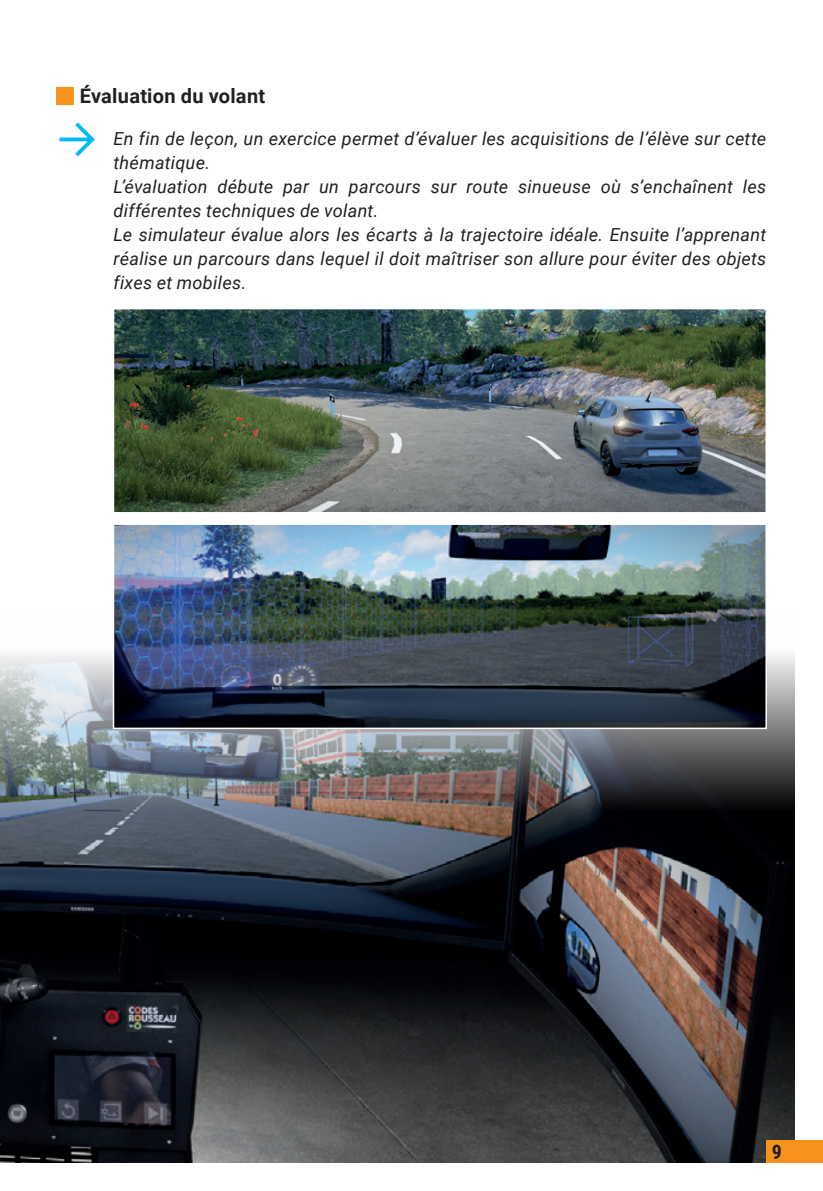
<style>
.page{position:relative;width:823px;height:1191px;background:#fff}
.page>*{position:absolute;margin:0;border:0;box-sizing:border-box;transform-origin:0 0}
.t1{font:800 48px "DIN2014";color:#00baf1}
.t2{font:700 20px "Roboto";letter-spacing:.01em;color:#231f20}
.t3{font:700 20px "Roboto Condensed";color:#231f20}
.t4{font:italic 18px/24px "Roboto";letter-spacing:.015em;color:#231f20}
</style>
<div class="page">
<img style="left:0;top:654px;width:794px;height:508px">
<div style="left:765px;top:1140px;width:57px;height:22px;background:#f7931d"></div>
<div style="left:57px;top:88px;width:17px;height:17px;background:#f7931d"></div>
<img style="left:116px;top:311px;width:647px;height:199px">
<div style="left:113px;top:308px;width:653px;height:205px;border:2px solid #fff"></div>
<img style="left:116px;top:526px;width:647px;height:200px">
<div style="left:113px;top:523px;width:653px;height:206px;border:2px solid #fff"></div>
<p class="t2" style="left:80px;top:82px;width:187px">Évaluation du volant</p>
<p class="t1" style="left:57px;top:103px;width:43px">→</p>
<p class="t4" style="left:113px;top:126px;width:653px">En fin de leçon, un exercice permet d’évaluer les acquisitions de l’élève sur cette thématique.</p>
<p class="t4" style="left:113px;top:174px;width:653px">L’évaluation débute par un parcours sur route sinueuse où s’enchaînent les différentes techniques de volant.</p>
<p class="t4" style="left:113px;top:222px;width:653px;text-align:justify">Le simulateur évalue alors les écarts à la trajectoire idéale. Ensuite l’apprenant réalise un parcours dans lequel il doit maîtriser son allure pour éviter des objets fixes et mobiles.</p>
<p class="t3" style="left:771px;top:1137px;width:12px">9</p>
</div>
